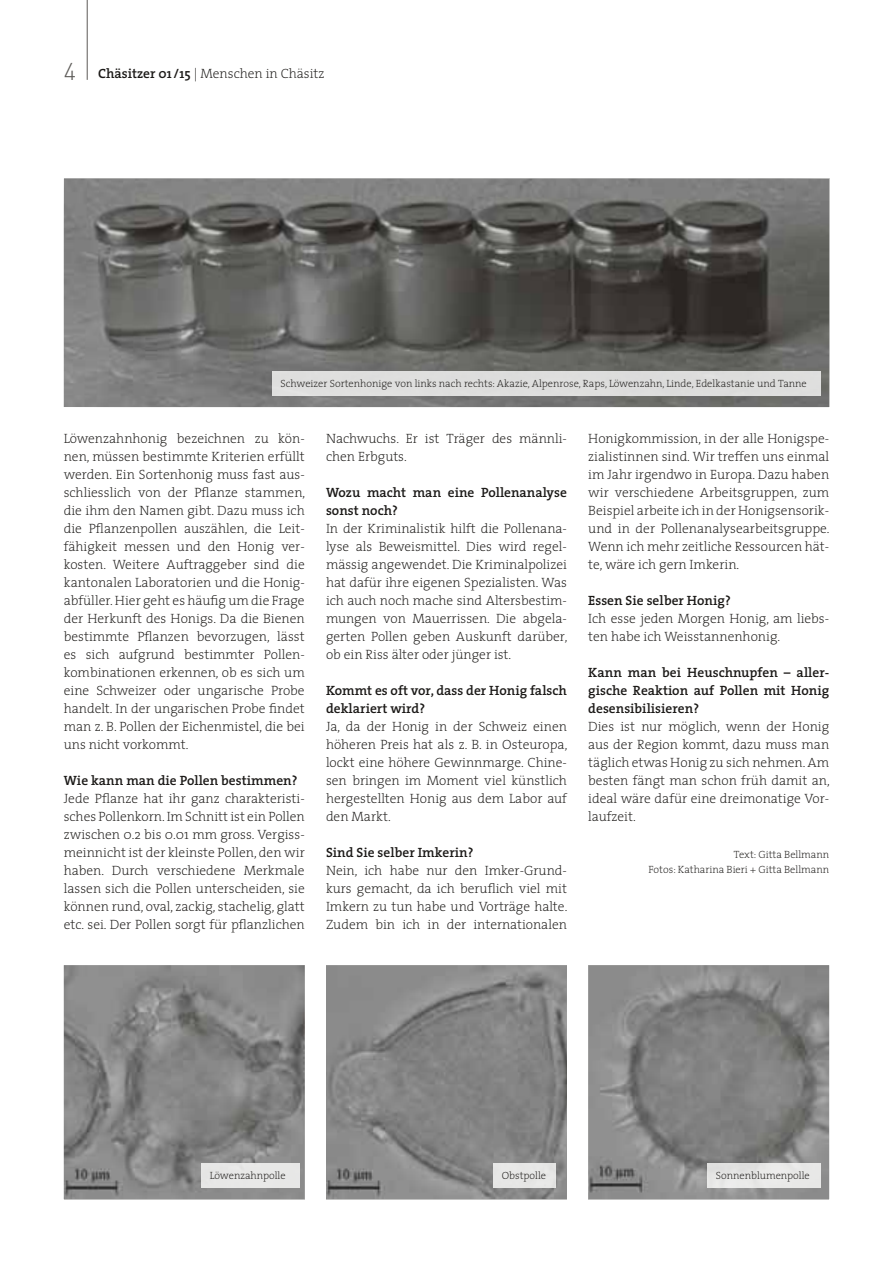
<style>
.page{position:relative;width:893px;height:1263px;background:#fff}
.page>*{position:absolute;margin:0;border:0;box-sizing:border-box;transform-origin:0 0}
.t1{font:200 13.5px/18px "The Serif";color:#1b1917;text-align:justify}
.t2{font:600 13.5px/18px "The Serif";color:#1b1917}
.t3{font:200 10.5px/15px "The Serif";color:#1b1917;text-align:right}
.s1{font-family:"DIN";font-weight:300;font-size:24px;color:#5c5a57}
.s2{font-weight:600}
</style>
<div class="page">
<hr style="left:87px;top:0;width:1px;height:80px;background:#5c5a57">
<img style="left:64px;top:179px;width:765px;height:228px">
<img style="left:64px;top:965px;width:241px;height:234px">
<img style="left:326px;top:965px;width:241px;height:234px">
<img style="left:588px;top:965px;width:241px;height:234px">
<div style="left:272px;top:371px;width:549px;height:25px;background:#dededd"></div>
<div style="left:493px;top:1163px;width:63px;height:25px;background:#e7e7e6"></div>
<img style="left:707px;top:1163px;width:114px;height:25px">
<div style="left:201px;top:1163px;width:98px;height:25px;background:#e8e8e7"></div>
<p class="t1" style="left:64px;top:65px;width:262px"><span class="s1">4</span> <span class="s2">Chäsitzer 01 / 15</span> | Menschen in Chäsitz</p>
<p class="t3" style="left:281px;top:377px;width:528px">Schweizer Sortenhonige von links nach rechts: Akazie, Alpenrose, Raps, Löwenzahn, Linde, Edelkastanie und Tanne</p>
<p class="t1" style="left:64px;top:431px;width:243px">Löwenzahnhonig bezeichnen zu kön&shy;nen, müssen bestimmte Kriterien erfüllt werden. Ein Sortenhonig muss fast aus&shy;schliesslich von der Pflanze stammen, die ihm den Namen gibt. Dazu muss ich die Pflanzenpollen auszählen, die Leit&shy;fähigkeit messen und den Honig ver&shy;kosten. Weitere Auftraggeber sind die kantonalen Laboratorien und die Honig&shy;abfüller. Hier geht es häufig um die Frage der Herkunft des Honigs. Da die Bienen bestimmte Pflanzen bevorzugen, lässt es sich aufgrund bestimmter Pollen&shy;kombinationen erkennen, ob es sich um eine Schweizer oder ungarische Probe handelt. In der ungarischen Probe findet man z. B. Pollen der Eichenmistel, die bei uns nicht vorkommt.</p>
<p class="t2" style="left:64px;top:773px;width:235px">Wie kann man die Pollen bestimmen?</p>
<p class="t1" style="left:64px;top:791px;width:242px">Jede Pflanze hat ihr ganz charakteristi&shy;sches Pollenkorn. Im Schnitt ist ein Pollen zwischen 0.2 bis 0.01 mm gross. Vergiss&shy;meinnicht ist der kleinste Pollen, den wir haben. Durch verschiedene Merkmale lassen sich die Pollen unterscheiden, sie können rund, oval, zackig, stachelig, glatt etc. sei. Der Pollen sorgt für pflanzlichen</p>
<p class="t1" style="left:326px;top:431px;width:242px">Nachwuchs. Er ist Träger des männli&shy;chen Erbguts.</p>
<p class="t2" style="left:326px;top:485px;width:242px">Wozu macht man eine Pollenanalyse sonst noch?</p>
<p class="t1" style="left:326px;top:521px;width:243px">In der Kriminalistik hilft die Pollenana&shy;lyse als Beweismittel. Dies wird regel&shy;mässig angewendet. Die Kriminalpolizei hat dafür ihre eigenen Spezialisten. Was ich auch noch mache sind Altersbestim&shy;mungen von Mauerrissen. Die abgela&shy;gerten Pollen geben Auskunft darüber, ob ein Riss älter oder jünger ist.</p>
<p class="t2" style="left:326px;top:683px;width:242px">Kommt es oft vor, dass der Honig falsch deklariert wird?</p>
<p class="t1" style="left:326px;top:719px;width:243px">Ja, da der Honig in der Schweiz einen höheren Preis hat als z. B. in Osteuropa, lockt eine höhere Gewinnmarge. Chine&shy;sen bringen im Moment viel künstlich hergestellten Honig aus dem Labor auf den Markt.</p>
<p class="t2" style="left:326px;top:845px;width:149px">Sind Sie selber Imkerin?</p>
<p class="t1" style="left:326px;top:863px;width:243px">Nein, ich habe nur den Imker-Grund&shy;kurs gemacht, da ich beruflich viel mit Imkern zu tun habe und Vorträge halte.<br>Zudem bin ich in der internationalen</p>
<p class="t1" style="left:588px;top:431px;width:243px">Honigkommission, in der alle Honigspe&shy;zialistinnen sind. Wir treffen uns einmal im Jahr irgendwo in Europa. Dazu haben wir verschiedene Arbeitsgruppen, zum Beispiel arbeite ich in der Honigsensorik&shy;und in der Pollenanalysearbeitsgruppe.<br>Wenn ich mehr zeitliche Ressourcen hät&shy;te, wäre ich gern Imkerin.</p>
<p class="t2" style="left:588px;top:593px;width:144px">Essen Sie selber Honig?</p>
<p class="t1" style="left:588px;top:611px;width:242px">Ich esse jeden Morgen Honig, am liebs&shy;ten habe ich Weisstannenhonig.</p>
<p class="t2" style="left:588px;top:665px;width:242px;text-align:justify">Kann man bei Heuschnupfen – aller&shy;gische Reaktion auf Pollen mit Honig desensibilisieren?</p>
<p class="t1" style="left:588px;top:719px;width:243px">Dies ist nur möglich, wenn der Honig aus der Region kommt, dazu muss man täglich etwas Honig zu sich nehmen. Am besten fängt man schon früh damit an, ideal wäre dafür eine dreimonatige Vor&shy;laufzeit.</p>
<p class="t3" style="left:648px;top:848px;width:182px">Text: Gitta Bellmann<br>Fotos: Katharina Bieri + Gitta Bellmann</p>
<p class="t3" style="left:210px;top:1169px;width:77px">Löwenzahnpolle</p>
<p class="t3" style="left:502px;top:1169px;width:46px">Obstpolle</p>
<p class="t3" style="left:716px;top:1169px;width:95px">Sonnenblumenpolle</p>
</div>
